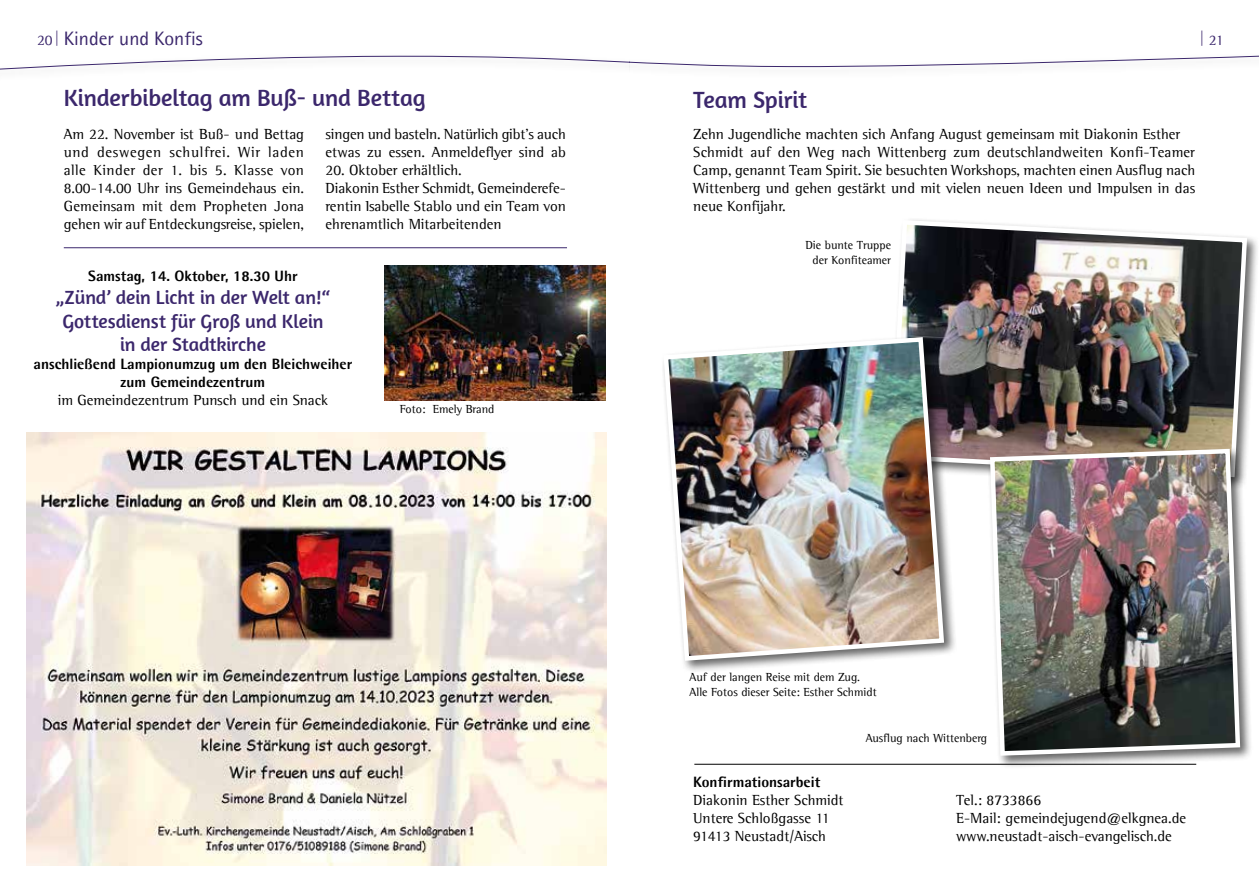
<style>
.page{position:relative;width:1259px;height:893px;background:#fff}
.page>*{position:absolute;margin:0;border:0;box-sizing:border-box;transform-origin:0 0}
.t1{font:24px "Amaranth";letter-spacing:-.005em;color:#3b276c}
.t2{font:19.5px/23.4px "Amaranth";letter-spacing:-.005em;color:#3b276c;text-align:center}
.t3{font:19.5px "Agfa Rotis Semisans";color:#3b276c}
.t4{font:15px/18px "Agfa Rotis Semi Serif";color:#000}
.t5{font:800 15px/18px "Agfa Rotis Semisans";color:#000;text-align:center}
.t6{font:15px "Agfa Rotis Semi Serif";color:#3b276c}
.t7{font:12px/14.4px "Agfa Rotis Semi Serif";color:#000}
.s1{font-family:"Agfa Rotis Semi Serif";font-size:15px}
</style>
<div class="page">
<svg style="left:0;top:55px;width:1259px;height:15px"></svg>
<div style="left:887px;top:217px;width:372px;height:273px;background:#000;opacity:.6"></div>
<img style="left:888px;top:218px;width:361px;height:262px">
<img style="left:27px;top:432px;width:579px;height:433px">
<div style="left:661px;top:335px;width:296px;height:339px;background:#000;opacity:.6"></div>
<img style="left:661px;top:335px;width:285px;height:328px">
<div style="left:987px;top:446px;width:266px;height:323px;background:#000;opacity:.6"></div>
<img style="left:987px;top:446px;width:255px;height:312px">
<hr style="left:694px;top:764px;width:502px;height:1px;background:#000">
<img style="left:384px;top:265px;width:221px;height:135px">
<hr style="left:64px;top:247px;width:503px;height:1px;background:#3b276c">
<h2 class="t3" style="left:37px;top:27px;width:167px"><span class="s1">20|</span> Kinder und Konfis</h2>
<p class="t6" style="left:1199px;top:31px;width:26px">| 21</p>
<h1 class="t1" style="left:64px;top:84px;width:363px">Kinderbibeltag am Buß- und Bettag</h1>
<p class="t4" style="left:325px;top:125px;width:242px">singen und basteln. Natürlich gibt’s auch etwas zu essen. Anmeldeflyer sind ab</p>
<p class="t4" style="left:325px;top:161px;width:242px">20. Oktober erhältlich.<br>Diakonin Esther Schmidt, Gemeinderefe&shy;rentin Isabelle Stablo und ein Team von ehrenamtlich Mitarbeitenden</p>
<p class="t4" style="left:64px;top:125px;width:242px;text-align:justify">Am 22. November ist Buß- und Bettag und deswegen schulfrei. Wir laden alle Kinder der 1. bis 5. Klasse von 8.00-14.00 Uhr ins Gemeindehaus ein.<br>Gemeinsam mit dem Propheten Jona gehen wir auf Entdeckungsreise, spielen,</p>
<p class="t5" style="left:88px;top:267px;width:211px">Samstag, 14. Oktober, 18.30 Uhr</p>
<h2 class="t2" style="left:56px;top:286px;width:276px">„Zünd’ dein Licht in der Welt an!“<br>Gottesdienst für Groß und Klein in der Stadtkirche</h2>
<p class="t5" style="left:34px;top:355px;width:320px">anschließend Lampionumzug um den Bleichweiher zum Gemeindezentrum</p>
<p class="t4" style="left:58px;top:391px;width:272px">im Gemeindezentrum Punsch und ein Snack</p>
<p class="t7" style="left:400px;top:402px;width:96px">Foto: Emely Brand</p>
<h1 class="t1" style="left:693px;top:86px;width:115px">Team Spirit</h1>
<p class="t4" style="left:693px;top:125px;width:503px">Zehn Jugendliche machten sich Anfang August gemeinsam mit Diakonin Esther Schmidt auf den Weg nach Wittenberg zum deutschlandweiten Konfi-Teamer Camp, genannt Team Spirit. Sie besuchten Workshops, machten einen Ausflug nach Wittenberg und gehen gestärkt und mit vielen neuen Ideen und Impulsen in das neue Konfijahr.</p>
<p class="t7" style="left:805px;top:238px;width:87px;text-align:center">Die bunte Truppe der Konfiteamer</p>
<p class="t7" style="left:689px;top:670px;width:189px">Auf der langen Reise mit dem Zug.<br>Alle Fotos dieser Seite: Esther Schmidt</p>
<p class="t7" style="left:865px;top:731px;width:123px">Ausflug nach Wittenberg</p>
<p class="t5" style="left:693px;top:773px;width:129px">Konfirmationsarbeit</p>
<p class="t4" style="left:693px;top:791px;width:152px">Diakonin Esther Schmidt<br>Untere Schloßgasse 11<br>91413 Neustadt/Aisch</p>
<p class="t4" style="left:956px;top:791px;width:232px">Tel.: 8733866<br>E-Mail: gemeindejugend@elkgnea.de www.neustadt-aisch-evangelisch.de</p>
</div>
